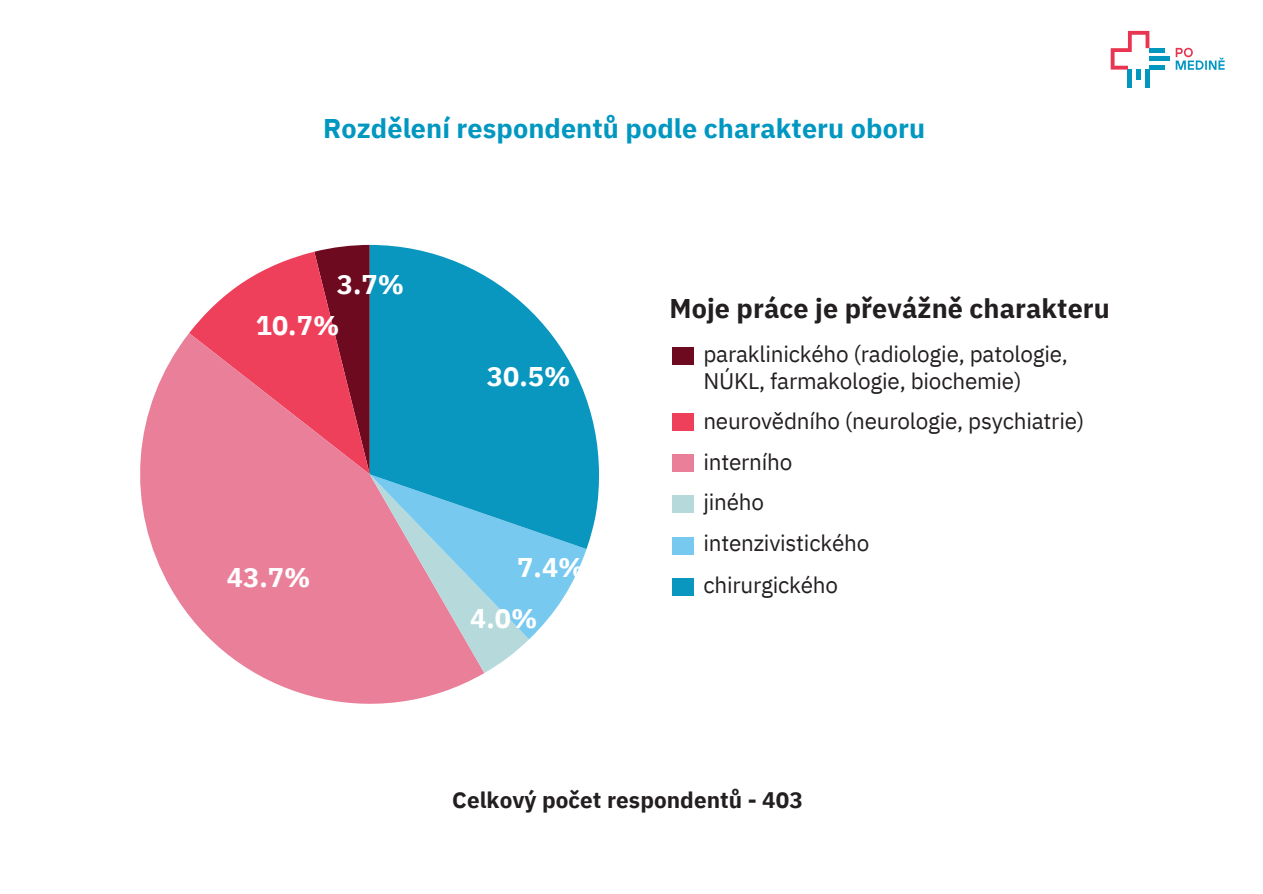
<style>
.page{position:relative;width:1263px;height:894px;background:#fff}
.page>*{position:absolute;margin:0;border:0;box-sizing:border-box;transform-origin:0 0}
.t1{font:700 27px "IBM Plex Sans";letter-spacing:.005em;color:#0097c1}
.t2{font:700 27px "IBM Plex Sans";letter-spacing:.005em;color:#231f20}
.t3{font:700 27px "IBM Plex Sans";color:#fff}
.t4{font:22.5px/27px "IBM Plex Sans";letter-spacing:-.01em;color:#231f20}
.t5{font:700 22.5px "IBM Plex Sans";letter-spacing:.005em;color:#231f20}
</style>
<div class="page">
<svg style="left:140px;top:333px;width:344px;height:370px;fill:#ea7f9a"></svg>
<svg style="left:189px;top:245px;width:397px;height:427px;background:#da849b"></svg>
<svg style="left:370px;top:245px;width:229px;height:304px;fill:#0997bf"></svg>
<div style="left:672px;top:347px;width:22px;height:17px;background:#6e0a20"></div>
<div style="left:672px;top:413px;width:22px;height:17px;background:#ef405b"></div>
<div style="left:672px;top:454px;width:22px;height:17px;background:#ea7f9a"></div>
<div style="left:672px;top:495px;width:22px;height:18px;background:#b6d9dc"></div>
<div style="left:672px;top:536px;width:22px;height:18px;background:#77c9f0"></div>
<div style="left:672px;top:578px;width:22px;height:17px;background:#0997bf"></div>
<hr style="left:1128px;top:70px;width:4px;height:18px;background:#0397c0">
<hr style="left:1137px;top:70px;width:4px;height:10px;background:#0397c0">
<hr style="left:1145px;top:70px;width:4px;height:18px;background:#0397c0">
<hr style="left:1149px;top:48px;width:15px;height:4px;background:#0397c0">
<hr style="left:1149px;top:57px;width:20px;height:4px;background:#0397c0">
<hr style="left:1149px;top:66px;width:15px;height:4px;background:#0397c0">
<svg style="left:1111px;top:31px;width:38px;height:39px"></svg>
<svg style="left:1176px;top:48px;width:49px;height:22px"></svg>
<h1 class="t1" style="left:323px;top:110px;width:603px">Rozdělení respondentů podle charakteru oboru</h1>
<h1 class="t3" style="left:337px;top:266px;width:69px">3.7%</h1>
<h1 class="t3" style="left:256px;top:307px;width:85px">10.7%</h1>
<h1 class="t3" style="left:487px;top:358px;width:85px">30.5%</h1>
<h1 class="t3" style="left:227px;top:559px;width:85px">43.7%</h1>
<h1 class="t3" style="left:517px;top:549px;width:69px">7.4%</h1>
<h1 class="t3" style="left:470px;top:600px;width:69px">4.0%</h1>
<h1 class="t2" style="left:670px;top:290px;width:442px">Moje práce je převážně charakteru</h1>
<p class="t4" style="left:703px;top:340px;width:366px">paraklinického (radiologie, patologie,<br>NÚKL, farmakologie, biochemie)</p>
<p class="t4" style="left:703px;top:406px;width:382px">neurovědního (neurologie, psychiatrie)</p>
<p class="t4" style="left:703px;top:448px;width:90px">interního</p>
<p class="t4" style="left:703px;top:487px;width:62px">jiného</p>
<p class="t4" style="left:703px;top:529px;width:167px">intenzivistického</p>
<p class="t4" style="left:703px;top:571px;width:136px">chirurgického</p>
<h2 class="t5" style="left:452px;top:784px;width:352px">Celkový počet respondentů - 403</h2>
</div>
